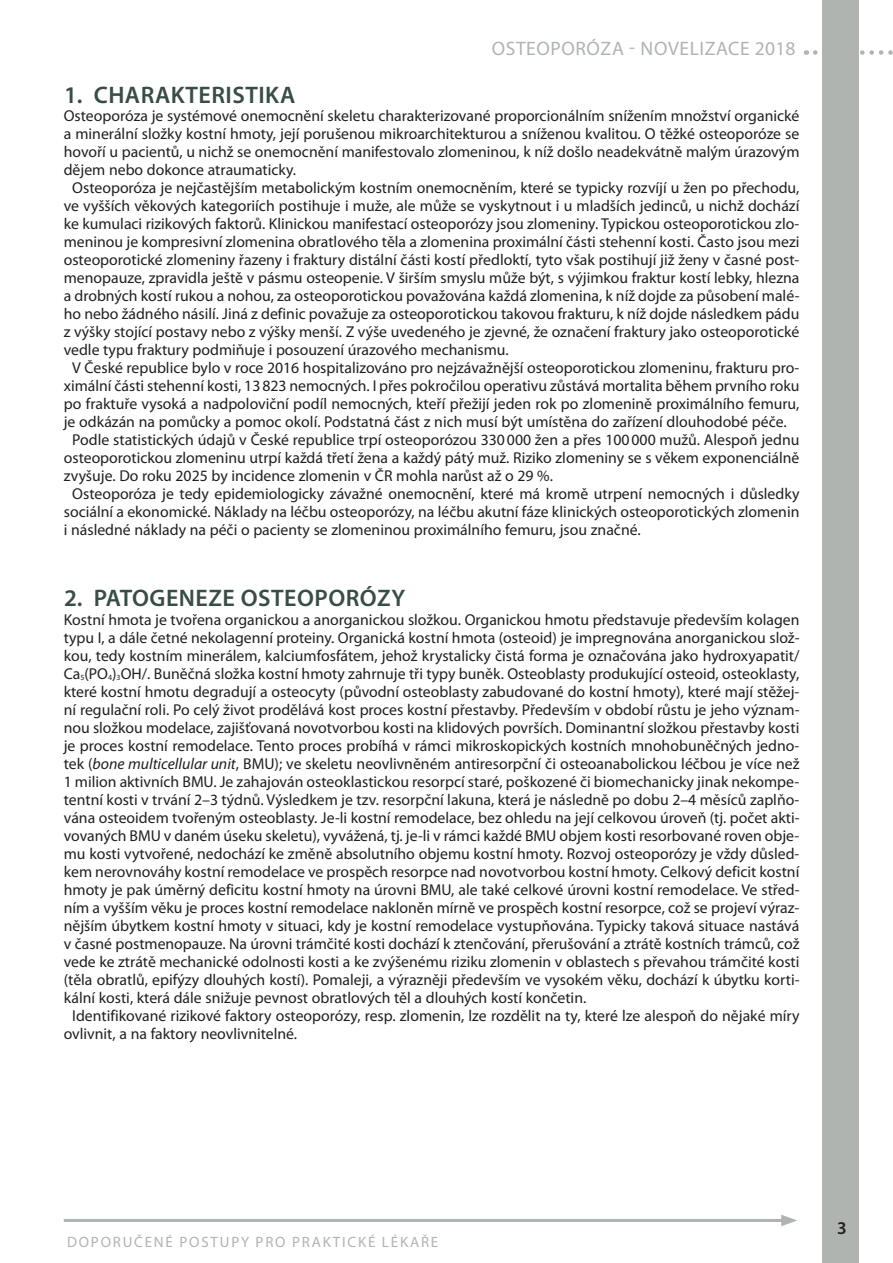
<style>
.page{position:relative;width:893px;height:1263px;background:#fff}
.page>*{position:absolute;margin:0;border:0;box-sizing:border-box;transform-origin:0 0}
.t1{font:600 24px "Myriad Pro";letter-spacing:.02em;color:#384d45}
.t2{font:19.5px "Myriad Pro";letter-spacing:.03em;color:#b0b4b1}
.t3{font:600 18px "Myriad Pro";color:#231f20}
.t4{font:15.75px "Myriad Pro";color:#231f20}
.t5{font:15px "Myriad Pro";letter-spacing:.12em;color:#b0b4b1}
.s1{font-size:7.8px}
.s2{font-style:italic}
</style>
<div class="page">
<hr style="left:64px;top:1219px;width:723px;height:3px;background:#b0b4b1">
<svg style="left:781px;top:1214px;width:16px;height:12px"></svg>
<svg style="left:815px;top:50px;width:78px;height:5px"></svg>
<div style="left:822px;top:0;width:36px;height:1263px;background:#b0b4b1"></div>
<p class="t2" style="left:492px;top:41px;width:305px">OSTEOPORÓZA - NOVELIZACE 2018</p>
<h1 class="t1" style="left:64px;top:86px;width:233px">1. CHARAKTERISTIKA</h1>
<p class="t4" style="left:64px;top:110px;width:737px">Osteoporóza je systémové onemocnění skeletu charakterizované proporcionálním snížením množství organické</p>
<p class="t4" style="left:64px;top:128px;width:737px">a minerální složky kostní hmoty, její porušenou mikroarchitekturou a sníženou kvalitou. O těžké osteoporóze se</p>
<p class="t4" style="left:64px;top:146px;width:737px">hovoří u pacientů, u nichž se onemocnění manifestovalo zlomeninou, k níž došlo neadekvátně malým úrazovým</p>
<p class="t4" style="left:64px;top:164px;width:234px">dějem nebo dokonce atraumaticky.</p>
<p class="t4" style="left:72px;top:182px;width:729px">Osteoporóza je nejčastějším metabolickým kostním onemocněním, které se typicky rozvíjí u žen po přechodu,</p>
<p class="t4" style="left:64px;top:200px;width:737px">ve vyšších věkových kategoriích postihuje i muže, ale může se vyskytnout i u mladších jedinců, u nichž dochází</p>
<p class="t4" style="left:64px;top:218px;width:737px">ke kumulaci rizikových faktorů. Klinickou manifestací osteoporózy jsou zlomeniny. Typickou osteoporotickou zlo-</p>
<p class="t4" style="left:64px;top:236px;width:737px">meninou je kompresivní zlomenina obratlového těla a zlomenina proximální části stehenní kosti. Často jsou mezi</p>
<p class="t4" style="left:64px;top:254px;width:737px">osteoporotické zlomeniny řazeny i fraktury distální části kostí předloktí, tyto však postihují již ženy v časné post-</p>
<p class="t4" style="left:64px;top:272px;width:737px">menopauze, zpravidla ještě v pásmu osteopenie. V širším smyslu může být, s výjimkou fraktur kostí lebky, hlezna</p>
<p class="t4" style="left:64px;top:290px;width:737px">a drobných kostí rukou a nohou, za osteoporotickou považována každá zlomenina, k níž dojde za působení malé-</p>
<p class="t4" style="left:64px;top:308px;width:737px">ho nebo žádného násilí. Jiná z definic považuje za osteoporotickou takovou frakturu, k níž dojde následkem pádu</p>
<p class="t4" style="left:64px;top:326px;width:737px">z výšky stojící postavy nebo z výšky menší. Z výše uvedeného je zjevné, že označení fraktury jako osteoporotické</p>
<p class="t4" style="left:64px;top:344px;width:446px">vedle typu fraktury podmiňuje i posouzení úrazového mechanismu.</p>
<p class="t4" style="left:72px;top:362px;width:729px">V České republice bylo v roce 2016 hospitalizováno pro nejzávažnější osteoporotickou zlomeninu, frakturu pro-</p>
<p class="t4" style="left:64px;top:380px;width:737px">ximální části stehenní kosti, 13 823 nemocných. I přes pokročilou operativu zůstává mortalita během prvního roku</p>
<p class="t4" style="left:64px;top:398px;width:737px">po fraktuře vysoká a nadpoloviční podíl nemocných, kteří přežijí jeden rok po zlomenině proximálního femuru,</p>
<p class="t4" style="left:64px;top:416px;width:724px">je odkázán na pomůcky a pomoc okolí. Podstatná část z nich musí být umístěna do zařízení dlouhodobé péče.</p>
<p class="t4" style="left:72px;top:434px;width:729px">Podle statistických údajů v České republice trpí osteoporózou 330 000 žen a přes 100 000 mužů. Alespoň jednu</p>
<p class="t4" style="left:64px;top:452px;width:737px">osteoporotickou zlomeninu utrpí každá třetí žena a každý pátý muž. Riziko zlomeniny se s věkem exponenciálně</p>
<p class="t4" style="left:64px;top:470px;width:491px">zvyšuje. Do roku 2025 by incidence zlomenin v ČR mohla narůst až o 29 %.</p>
<p class="t4" style="left:72px;top:488px;width:729px">Osteoporóza je tedy epidemiologicky závažné onemocnění, které má kromě utrpení nemocných i důsledky</p>
<p class="t4" style="left:64px;top:506px;width:737px">sociální a ekonomické. Náklady na léčbu osteoporózy, na léčbu akutní fáze klinických osteoporotických zlomenin</p>
<p class="t4" style="left:64px;top:524px;width:578px">i následné náklady na péči o pacienty se zlomeninou proximálního femuru, jsou značné.</p>
<h1 class="t1" style="left:64px;top:589px;width:343px">2. PATOGENEZE OSTEOPORÓZY</h1>
<p class="t4" style="left:64px;top:614px;width:737px">Kostní hmota je tvořena organickou a anorganickou složkou. Organickou hmotu představuje především kolagen</p>
<p class="t4" style="left:64px;top:632px;width:737px">typu I, a dále četné nekolagenní proteiny. Organická kostní hmota (osteoid) je impregnována anorganickou slož-</p>
<p class="t4" style="left:64px;top:650px;width:737px">kou, tedy kostním minerálem, kalciumfosfátem, jehož krystalicky čistá forma je označována jako hydroxyapatit/</p>
<p class="t4" style="left:64px;top:668px;width:737px">Ca<span class="s1">5</span>(PO<span class="s1">4</span>)<span class="s1">3</span>OH/. Buněčná složka kostní hmoty zahrnuje tři typy buněk. Osteoblasty produkující osteoid, osteoklasty,</p>
<p class="t4" style="left:64px;top:686px;width:737px">které kostní hmotu degradují a osteocyty (původní osteoblasty zabudované do kostní hmoty), které mají stěžej-</p>
<p class="t4" style="left:64px;top:704px;width:737px">ní regulační roli. Po celý život prodělává kost proces kostní přestavby. Především v období růstu je jeho význam-</p>
<p class="t4" style="left:64px;top:722px;width:737px">nou složkou modelace, zajišťovaná novotvorbou kosti na klidových površích. Dominantní složkou přestavby kosti</p>
<p class="t4" style="left:64px;top:740px;width:737px">je proces kostní remodelace. Tento proces probíhá v rámci mikroskopických kostních mnohobuněčných jedno-</p>
<p class="t4" style="left:64px;top:758px;width:737px">tek (<span class="s2">bone multicellular unit</span>, BMU); ve skeletu neovlivněném antiresorpční či osteoanabolickou léčbou je více než</p>
<p class="t4" style="left:64px;top:776px;width:737px">1 milion aktivních BMU. Je zahajován osteoklastickou resorpcí staré, poškozené či biomechanicky jinak nekompe-</p>
<p class="t4" style="left:64px;top:794px;width:737px">tentní kosti v trvání 2–3 týdnů. Výsledkem je tzv. resorpční lakuna, která je následně po dobu 2–4 měsíců zaplňo-</p>
<p class="t4" style="left:64px;top:812px;width:737px">vána osteoidem tvořeným osteoblasty. Je-li kostní remodelace, bez ohledu na její celkovou úroveň (tj. počet akti-</p>
<p class="t4" style="left:64px;top:830px;width:737px">vovaných BMU v daném úseku skeletu), vyvážená, tj. je-li v rámci každé BMU objem kosti resorbované roven obje-</p>
<p class="t4" style="left:64px;top:848px;width:737px">mu kosti vytvořené, nedochází ke změně absolutního objemu kostní hmoty. Rozvoj osteoporózy je vždy důsled-</p>
<p class="t4" style="left:64px;top:866px;width:737px">kem nerovnováhy kostní remodelace ve prospěch resorpce nad novotvorbou kostní hmoty. Celkový deficit kostní</p>
<p class="t4" style="left:64px;top:884px;width:737px">hmoty je pak úměrný deficitu kostní hmoty na úrovni BMU, ale také celkové úrovni kostní remodelace. Ve střed-</p>
<p class="t4" style="left:64px;top:902px;width:737px">ním a vyšším věku je proces kostní remodelace nakloněn mírně ve prospěch kostní resorpce, což se projeví výraz-</p>
<p class="t4" style="left:64px;top:920px;width:737px">nějším úbytkem kostní hmoty v situaci, kdy je kostní remodelace vystupňována. Typicky taková situace nastává</p>
<p class="t4" style="left:64px;top:938px;width:737px">v časné postmenopauze. Na úrovni trámčité kosti dochází k ztenčování, přerušování a ztrátě kostních trámců, což</p>
<p class="t4" style="left:64px;top:956px;width:737px">vede ke ztrátě mechanické odolnosti kosti a ke zvýšenému riziku zlomenin v oblastech s převahou trámčité kosti</p>
<p class="t4" style="left:64px;top:974px;width:737px">(těla obratlů, epifýzy dlouhých kostí). Pomaleji, a výrazněji především ve vysokém věku, dochází k úbytku korti-</p>
<p class="t4" style="left:64px;top:992px;width:524px">kální kosti, která dále snižuje pevnost obratlových těl a dlouhých kostí končetin.</p>
<p class="t4" style="left:72px;top:1010px;width:729px">Identifikované rizikové faktory osteoporózy, resp. zlomenin, lze rozdělit na ty, které lze alespoň do nějaké míry</p>
<p class="t4" style="left:64px;top:1028px;width:235px">ovlivnit, a na faktory neovlivnitelné.</p>
<p class="t5" style="left:67px;top:1236px;width:373px">DOPORUČENÉ POSTUPY PRO PRAKTICKÉ LÉKAŘE</p>
<p class="t3" style="left:837px;top:1221px;width:11px">3</p>
</div>
